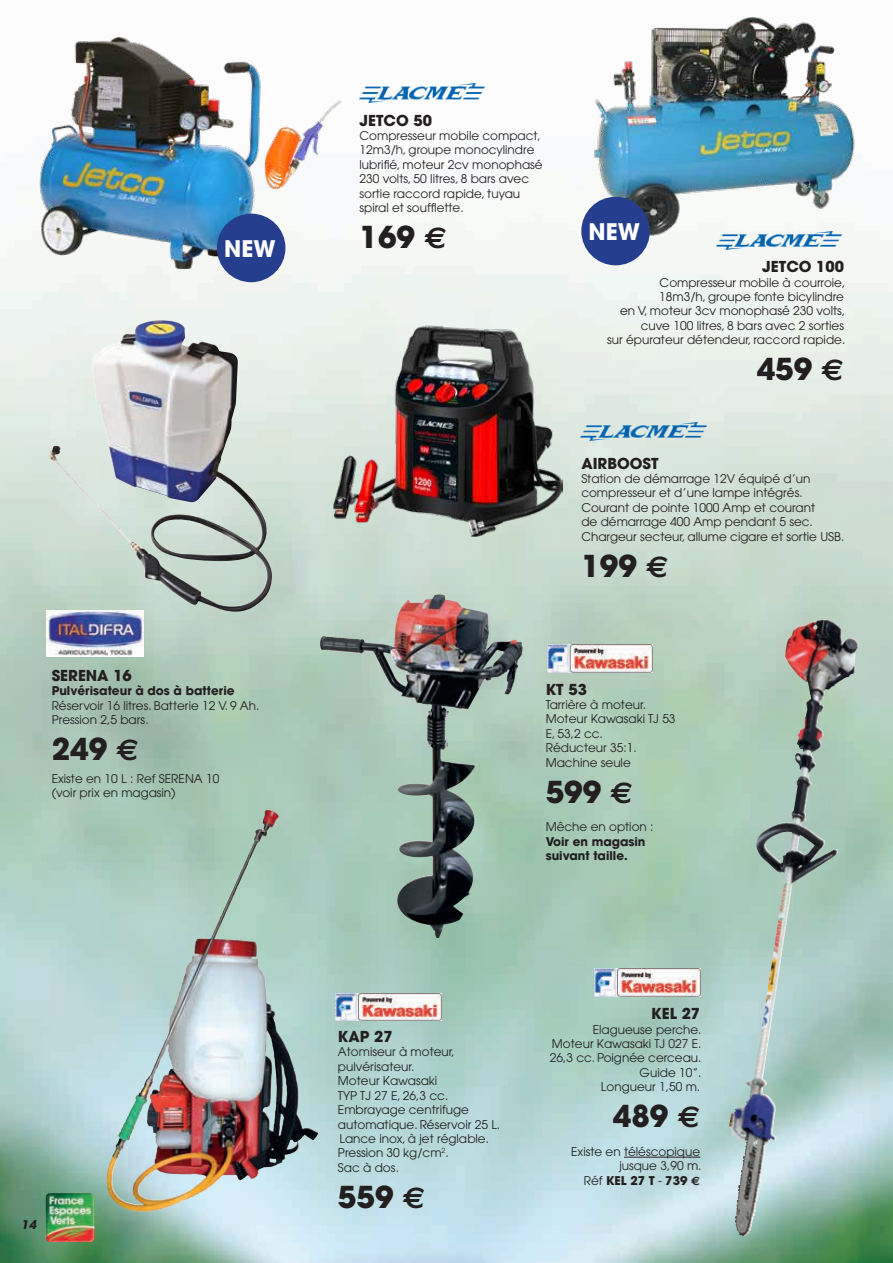
<style>
.page{position:relative;width:893px;height:1263px;background:#fff}
.page>*{position:absolute;margin:0;border:0;box-sizing:border-box;transform-origin:0 0}
.t1{font:700 30px "Avant Garde";color:#231f20}
.t2{font:700 22.65px "Avant Garde";color:#fff}
.t3{font:700 15px "Avant Garde";color:#231f20}
.t4{font:12px/14.4px "Avant Garde";color:#231f20}
.t5{font:700 12px/14.4px "Avant Garde";color:#231f20}
.t6{font:italic 700 12px "Avant Garde";color:#231f20}
.s1{font-family:"Euro Sans"}
.s2{font-weight:700}
.s3{font-family:"Euro Sans";font-weight:700}
</style>
<div class="page">
<img style="left:0;top:37px;width:893px;height:1226px">
<img style="left:360px;top:83px;width:125px;height:19px">
<img style="left:716px;top:240px;width:125px;height:10px">
<img style="left:581px;top:422px;width:125px;height:19px">
<img style="left:407px;top:594px;width:34px;height:9px">
<img style="left:547px;top:645px;width:106px;height:27px">
<img style="left:595px;top:969px;width:105px;height:27px">
<img style="left:248px;top:810px;width:21px;height:45px">
<img style="left:336px;top:993px;width:105px;height:27px">
<img style="left:785px;top:619px;width:43px;height:44px">
<img style="left:49px;top:320px;width:223px;height:296px">
<img style="left:46px;top:610px;width:97px;height:46px">
<img style="left:45px;top:1193px;width:49px;height:49px">
<img style="left:37px;top:38px;width:309px;height:230px">
<img style="left:588px;top:17px;width:273px;height:223px">
<div style="left:217px;top:214px;width:68px;height:68px;background:#253f8e;border-radius:50%"></div>
<div style="left:581px;top:197px;width:69px;height:68px;background:#253f8e;border-radius:50%"></div>
<hr style="left:624px;top:1157px;width:76px;height:1px;background:#231f20">
<img style="left:320px;top:323px;width:243px;height:214px">
<h2 class="t2" style="left:224px;top:234px;width:53px">NEW</h2>
<p class="t3" style="left:52px;top:665px;width:82px">SERENA 16</p>
<p class="t5" style="left:52px;top:683px;width:184px">Pulvérisateur à dos à batterie</p>
<p class="t4" style="left:52px;top:698px;width:209px">Réservoir 16 litres. Batterie 12 V. 9 Ah.<br>Pression 2,5 bars.</p>
<h1 class="t1" style="left:52px;top:729px;width:89px">249 <span class="s1">E</span></h1>
<p class="t4" style="left:52px;top:771px;width:169px">Existe en 10 L : Ref SERENA 10 (voir prix en magasin)</p>
<p class="t6" style="left:21px;top:1217px;width:16px">14</p>
<p class="t3" style="left:360px;top:110px;width:74px">JETCO 50</p>
<p class="t4" style="left:360px;top:128px;width:185px">Compresseur mobile compact,<br>12m3/h, groupe monocylindre lubrifié, moteur 2cv monophasé<br>230 volts, 50 litres, 8 bars avec sortie raccord rapide, tuyau spiral et soufflette.</p>
<h1 class="t1" style="left:360px;top:217px;width:89px">169 <span class="s1">E</span></h1>
<h2 class="t2" style="left:589px;top:217px;width:53px">NEW</h2>
<p class="t3" style="left:762px;top:257px;width:83px">JETCO 100</p>
<p class="t4" style="left:607px;top:275px;width:240px;text-align:right">Compresseur mobile à courroie,<br>18m3/h, groupe fonte bicylindre<br>en V, moteur 3cv monophasé 230 volts, cuve 100 litres, 8 bars avec 2 sorties<br>sur épurateur détendeur, raccord rapide.</p>
<h1 class="t1" style="left:757px;top:350px;width:89px">459 <span class="s1">E</span></h1>
<p class="t3" style="left:581px;top:453px;width:79px">AIRBOOST</p>
<p class="t4" style="left:581px;top:471px;width:265px">Station de démarrage 12V équipé d’un compresseur et d’une lampe intégrés.<br>Courant de pointe 1000 Amp et courant<br>de démarrage 400 Amp pendant 5 sec.<br>Chargeur secteur, allume cigare et sortie USB.</p>
<h1 class="t1" style="left:581px;top:546px;width:89px">199 <span class="s1">E</span></h1>
<p class="t3" style="left:546px;top:679px;width:43px">KT 53</p>
<p class="t4" style="left:546px;top:697px;width:131px">Tarrière à moteur.<br>Moteur Kawasaki TJ 53<br>E, 53,2 cc.<br>Réducteur 35:1.<br>Machine seule</p>
<h1 class="t1" style="left:546px;top:772px;width:89px">599 <span class="s1">E</span></h1>
<p class="t4" style="left:546px;top:820px;width:109px">Mêche en option :</p>
<p class="t5" style="left:546px;top:834px;width:101px">Voir en magasin suivant taille.</p>
<p class="t3" style="left:338px;top:1027px;width:56px">KAP 27</p>
<p class="t4" style="left:338px;top:1045px;width:164px">Atomiseur à moteur, pulvérisateur.<br>Moteur Kawasaki<br>TYP TJ 27 E, 26,3 cc.<br>Embrayage centrifuge automatique. Réservoir 25 L.<br>Lance inox, à jet réglable.<br>Pression 30 kg/cm<sup>2</sup>.<br>Sac à dos.</p>
<h1 class="t1" style="left:338px;top:1177px;width:89px">559 <span class="s1">E</span></h1>
<p class="t3" style="left:651px;top:1004px;width:51px">KEL 27</p>
<p class="t4" style="left:550px;top:1022px;width:153px;text-align:right">Elagueuse perche.<br>Moteur Kawasaki TJ 027 E.<br>26,3 cc. Poignée cerceau.<br>Guide 10”.<br>Longueur 1,50 m.</p>
<h1 class="t1" style="left:613px;top:1097px;width:89px">489 <span class="s1">E</span></h1>
<p class="t4" style="left:571px;top:1144px;width:132px;text-align:right">Existe en téléscopique jusque 3,90 m.<br>Réf <span class="s2">KEL 27 T</span> - <span class="s2">739</span> <span class="s3">E</span></p>
</div>
